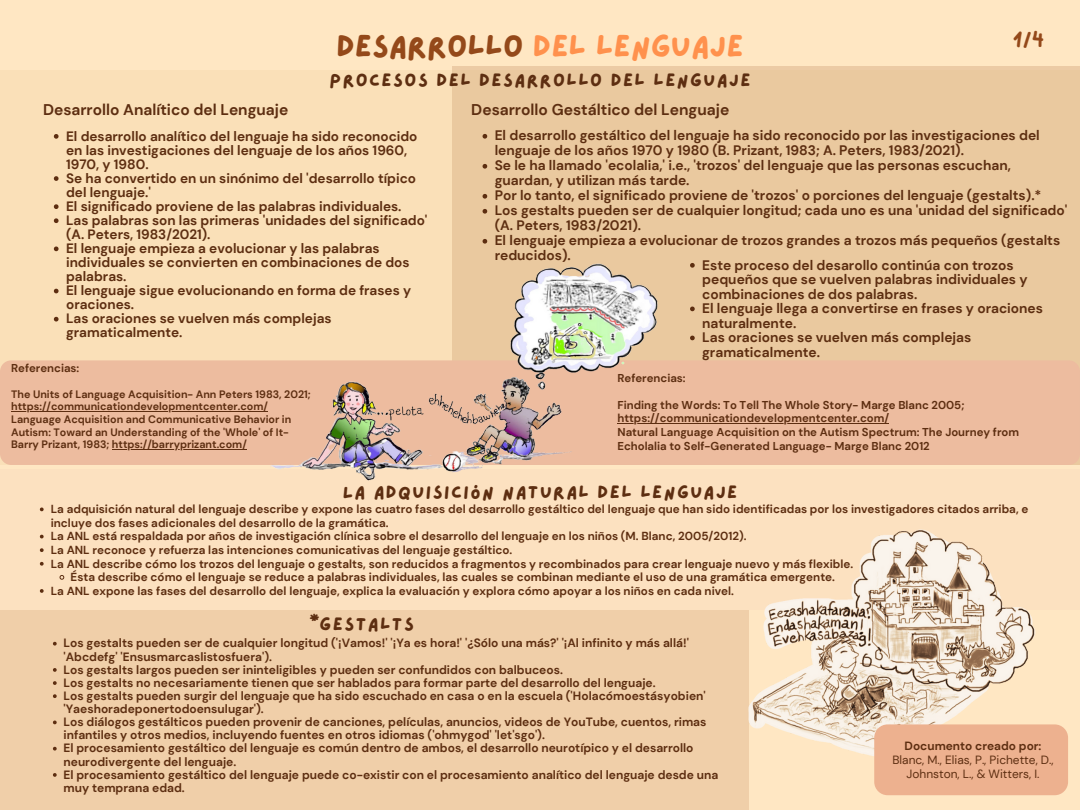
<style>
.page{position:relative;width:1080px;height:810px;background:#ffe7c3}
.page>*{position:absolute;margin:0;border:0;box-sizing:border-box;transform-origin:0 0}
.t1{font:31.5px "Lazydog";color:#ff914d}
.t2{font:19px "Lazydog";color:#94491a}
.t3{font:18.5px "Lazydog";letter-spacing:.08em;color:#5d2e11}
.t4{font:700 15.56px "DM Sans";color:#5d2e11}
.t5{font:700 15.5px "DM Sans";color:#5d2e11}
.t6{font:700 13.75px/15px "DM Sans";color:#5d2e11}
.t7{font:700 13.56px/14.1px "DM Sans";color:#5d2e11}
.t8{font:12.06px "Lazydog";color:#5d2e11}
.t9{font:700 12px/13.1px "DM Sans";color:#5d2e11}
.t10{font:11.94px/14.2px "DM Sans";color:#5d2e11;text-align:center}
.t11{font:700 11.94px "DM Sans";color:#5d2e11}
.t12{font:700 11.69px "DM Sans";color:#5d2e11}
.t13{font:700 11.38px/13.6px "DM Sans";color:#5d2e11}
.t14{font:700 10.75px/12.6px "DM Sans";color:#5d2e11}
.s1{color:#94491a}
</style>
<div class="page">
<div style="left:0;top:470px;width:1080px;height:140px;background:#fce1c0"></div>
<svg style="left:40px;top:508px;width:4px;height:3px"></svg>
<svg style="left:40px;top:535px;width:4px;height:3px"></svg>
<svg style="left:40px;top:548px;width:4px;height:4px"></svg>
<svg style="left:40px;top:562px;width:4px;height:4px"></svg>
<svg style="left:59px;top:575px;width:5px;height:5px"></svg>
<svg style="left:40px;top:589px;width:4px;height:4px"></svg>
<div style="left:0;top:70px;width:1080px;height:395px;background:linear-gradient(to right,#fce3bc,#e5c297)"></div>
<svg style="left:483px;top:134px;width:4px;height:5px"></svg>
<svg style="left:483px;top:164px;width:4px;height:5px"></svg>
<svg style="left:483px;top:194px;width:4px;height:5px"></svg>
<svg style="left:483px;top:209px;width:4px;height:5px"></svg>
<svg style="left:483px;top:239px;width:4px;height:5px"></svg>
<div style="left:0;top:610px;width:749px;height:200px;background:#f0cfa9"></div>
<img style="left:748px;top:529px;width:320px;height:227px">
<div style="left:0;top:360px;width:1080px;height:105px;background:#edbc9f;border-radius:11px"></div>
<img style="left:230px;top:254px;width:445px;height:227px">
<svg style="left:53px;top:642px;width:4px;height:4px"></svg>
<svg style="left:53px;top:668px;width:4px;height:4px"></svg>
<svg style="left:53px;top:681px;width:4px;height:4px"></svg>
<svg style="left:53px;top:694px;width:4px;height:4px"></svg>
<svg style="left:53px;top:721px;width:4px;height:3px"></svg>
<svg style="left:53px;top:747px;width:4px;height:4px"></svg>
<svg style="left:53px;top:773px;width:4px;height:4px"></svg>
<hr style="left:617px;top:423px;width:272px;height:1px;background:#5d2e11">
<svg style="left:54px;top:134px;width:5px;height:5px"></svg>
<svg style="left:54px;top:176px;width:5px;height:5px"></svg>
<svg style="left:54px;top:204px;width:5px;height:5px"></svg>
<svg style="left:54px;top:218px;width:5px;height:5px"></svg>
<svg style="left:54px;top:247px;width:5px;height:4px"></svg>
<svg style="left:54px;top:289px;width:5px;height:4px"></svg>
<svg style="left:54px;top:317px;width:5px;height:5px"></svg>
<svg style="left:690px;top:263px;width:5px;height:5px"></svg>
<svg style="left:690px;top:307px;width:5px;height:4px"></svg>
<svg style="left:690px;top:336px;width:5px;height:4px"></svg>
<hr style="left:11px;top:411px;width:257px;height:1px;background:#5d2e11">
<hr style="left:112px;top:449px;width:135px;height:1px;background:#5d2e11">
<div style="left:874px;top:724px;width:194px;height:71px;background:#edb18f;border-radius:13px"></div>
<h1 class="t1" style="left:336px;top:31px;width:409px"><span class="s1">DESARROLLO</span> DEL LENGUAJE</h1>
<h3 class="t3" style="left:329px;top:71px;width:423px">PROCESOS DEL DESARROLLO DEL LENGUAJE</h3>
<h2 class="t2" style="left:1013px;top:30px;width:33px">1/4</h2>
<p class="t5" style="left:43px;top:99px;width:247px">Desarrollo Analítico del Lenguaje</p>
<p class="t7" style="left:66px;top:129px;width:363px">El desarrollo analítico del lenguaje ha sido reconocido en las investigaciones del lenguaje de los años 1960, 1970, y 1980.<br>Se ha convertido en un sinónimo del 'desarrollo típico del lenguaje.'<br>El significado proviene de las palabras individuales.<br>Las palabras son las primeras 'unidades del significado' (A. Peters, 1983/2021).<br>El lenguaje empieza a evolucionar y las palabras individuales se convierten en combinaciones de dos palabras.<br>El lenguaje sigue evolucionando en forma de frases y oraciones.<br>Las oraciones se vuelven más complejas gramaticalmente.</p>
<p class="t13" style="left:11px;top:361px;width:70px">Referencias:</p>
<p class="t14" style="left:11px;top:388px;width:301px">The Units of Language Acquisition- Ann Peters 1983, 2021; https://communicationdevelopmentcenter.com/ Language Acquisition and Communicative Behavior in Autism: Toward an Understanding of the 'Whole' of It-Barry Prizant, 1983; https://barryprizant.com/</p>
<p class="t4" style="left:471px;top:99px;width:260px">Desarrollo Gestáltico del Lenguaje</p>
<p class="t6" style="left:495px;top:128px;width:574px">El desarrollo gestáltico del lenguaje ha sido reconocido por las investigaciones del lenguaje de los años 1970 y 1980 (B. Prizant, 1983; A. Peters, 1983/2021).<br>Se le ha llamado 'ecolalia,' i.e., 'trozos' del lenguaje que las personas escuchan, guardan, y utilizan más tarde.<br>Por lo tanto, el significado proviene de 'trozos' o porciones del lenguaje (gestalts).* Los gestalts pueden ser de cualquier longitud; cada uno es una 'unidad del significado' (A. Peters, 1983/2021).<br>El lenguaje empieza a evolucionar de trozos grandes a trozos más pequeños (gestalts reducidos).</p>
<p class="t6" style="left:702px;top:258px;width:342px;line-height:14.5px">Este proceso del desarollo continúa con trozos pequeños que se vuelven palabras individuales y combinaciones de dos palabras.<br>El lenguaje llega a convertirse en frases y oraciones naturalmente.<br>Las oraciones se vuelven más complejas gramaticalmente.</p>
<p class="t13" style="left:617px;top:371px;width:70px">Referencias:</p>
<p class="t13" style="left:617px;top:398px;width:403px">Finding the Words: To Tell The Whole Story- Marge Blanc 2005; https://communicationdevelopmentcenter.com/<br>Natural Language Acquisition on the Autism Spectrum: The Journey from Echolalia to Self-Generated Language- Marge Blanc 2012</p>
<h3 class="t3" style="left:343px;top:483px;width:396px">LA ADQUISICIÓN NATURAL DEL LENGUAJE</h3>
<p class="t12" style="left:51px;top:502px;width:979px">La adquisición natural del lenguaje describe y expone las cuatro fases del desarrollo gestáltico del lenguaje que han sido identificadas por los investigadores citados arriba, e</p>
<p class="t12" style="left:51px;top:515px;width:339px">incluye dos fases adicionales del desarrollo de la gramática.</p>
<p class="t12" style="left:51px;top:529px;width:697px">La ANL está respaldada por años de investigación clínica sobre el desarrollo del lenguaje en los niños (M. Blanc, 2005/2012).</p>
<p class="t12" style="left:51px;top:542px;width:463px">La ANL reconoce y refuerza las intenciones comunicativas del lenguaje gestáltico.</p>
<p class="t12" style="left:51px;top:556px;width:804px">La ANL describe cómo los trozos del lenguaje o gestalts, son reducidos a fragmentos y recombinados para crear lenguaje nuevo y más flexible.</p>
<p class="t12" style="left:71px;top:570px;width:766px">Ésta describe cómo el lenguaje se reduce a palabras individuales, las cuales se combinan mediante el uso de una gramática emergente.</p>
<p class="t12" style="left:51px;top:583px;width:685px">La ANL expone las fases del desarrollo del lenguaje, explica la evaluación y explora cómo apoyar a los niños en cada nivel.</p>
<p class="t8" style="left:310px;top:612px;width:12px">*</p>
<h3 class="t3" style="left:320px;top:616px;width:96px">GESTALTS</h3>
<p class="t9" style="left:64px;top:637px;width:656px">Los gestalts pueden ser de cualquier longitud ('¡Vamos!' '¡Ya es hora!' '¿Sólo una más?' '¡Al infinito y más allá!' 'Abcdefg' 'Ensusmarcaslistosfuera').<br>Los gestalts largos pueden ser ininteligibles y pueden ser confundidos con balbuceos.<br>Los gestalts no necesariamente tienen que ser hablados para formar parte del desarrollo del lenguaje.<br>Los gestalts pueden surgir del lenguaje que ha sido escuchado en casa o en la escuela ('Holacómoestásyobien' 'Yaeshoradeponertodoensulugar').<br>Los diálogos gestálticos pueden provenir de canciones, películas, anuncios, videos de YouTube, cuentos, rimas infantiles y otros medios, incluyendo fuentes en otros idiomas ('ohmygod' 'let'sgo').<br>El procesamiento gestáltico del lenguaje es común dentro de ambos, el desarrollo neurotípico y el desarrollo neurodivergente del lenguaje.<br>El procesamiento gestáltico del lenguaje puede co-existir con el procesamiento analítico del lenguaje desde una muy temprana edad.</p>
<p class="t11" style="left:905px;top:738px;width:138px">Documento creado por:</p>
<p class="t10" style="left:892px;top:753px;width:163px">Blanc, M., Elias, P., Pichette, D.,<br>Johnston, L., &amp; Witters, I.</p>
</div>
